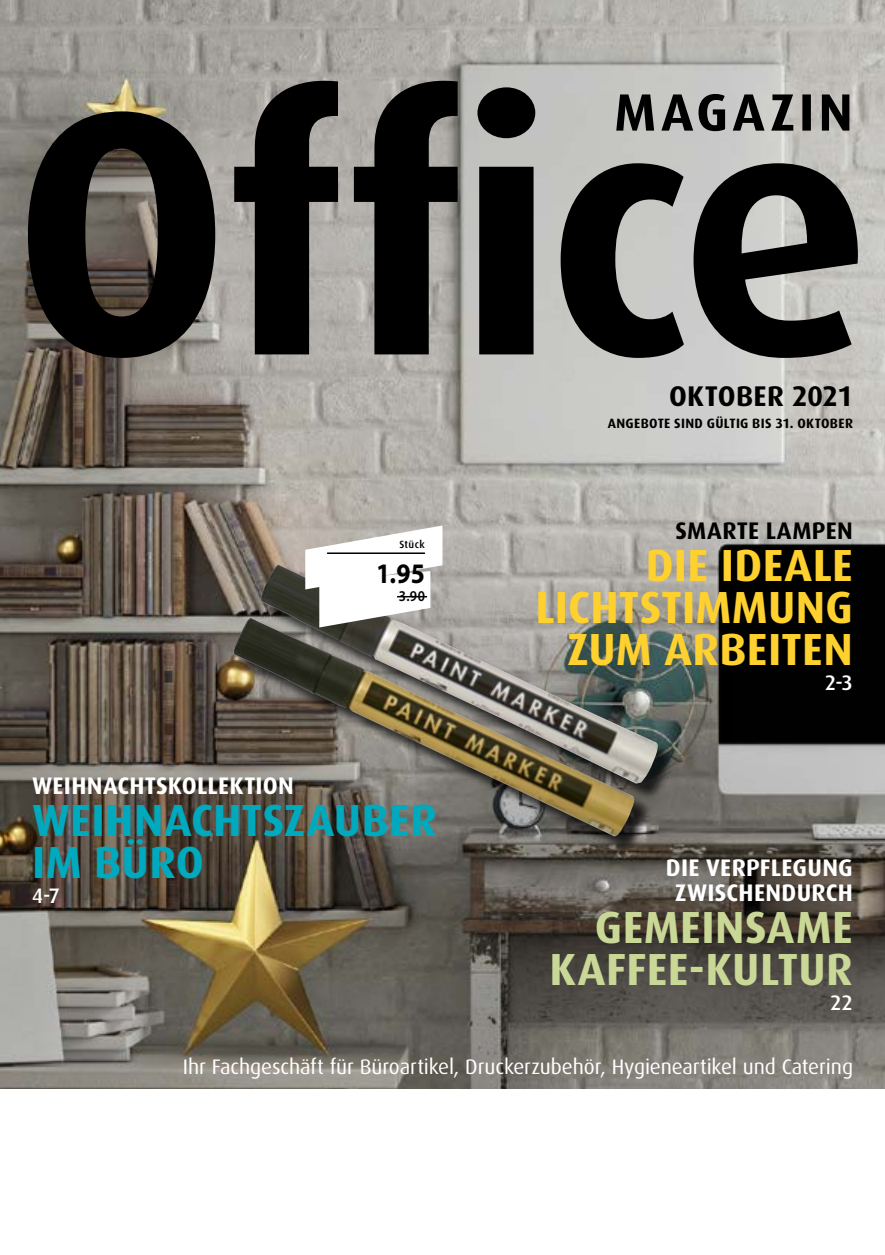
<style>
.page{position:relative;width:885px;height:1255px;background:#fff}
.page>*{position:absolute;margin:0;border:0;box-sizing:border-box;transform-origin:0 0}
.t1{font:700 45px/42px "Dax OT";letter-spacing:.005em;color:#ffd12e;text-align:right}
.t2{font:700 45px/42px "Dax OT";letter-spacing:.01em;color:#cad897;text-align:right}
.t3{font:700 45px/42px "Dax OT";letter-spacing:.01em;color:#00aabe}
.t4{font:700 28.5px "Dax OT";letter-spacing:.01em;color:#000}
.t5{font:700 28.35px "Myriad Pro";color:#000;scale:.9 1}
.t6{font:700 24px/25.5px "Dax OT";letter-spacing:.01em;color:#fff;text-align:center}
.t7{font:700 24px "Dax OT";letter-spacing:.015em;color:#000}
.t8{font:21px "Dax OT";letter-spacing:-.005em;color:#fff}
.t9{font:500 21px "Dax OT";color:#fff}
.t10{font:600 15px "Myriad Pro";color:#000;scale:.9 1}
.t11{font:700 13.5px "Dax OT";letter-spacing:.025em;color:#000}
.t12{font:500 10.5px "Dax OT";letter-spacing:.035em;color:#000}
</style>
<div class="page">
<img style="left:0;top:0;width:884px;height:1089px">
<div style="left:236px;top:568px;width:440px;height:286px;background:#000;opacity:.75"></div>
<img style="left:233px;top:564px;width:424px;height:272px">
<svg style="left:305px;top:525px;width:137px;height:102px"></svg>
<hr style="left:327px;top:552px;width:98px;height:2px;background:#000">
<hr style="left:397px;top:596px;width:30px;height:1px;background:#000">
<svg style="left:28px;top:81px;width:829px;height:277px;background:#5b5a57"></svg>
<svg style="left:616px;top:94px;width:233px;height:37px;background:#6b6a68"></svg>
<p class="t12" style="left:399px;top:538px;width:27px">Stück</p>
<h3 class="t5" style="left:376px;top:555px;width:56px">1.95</h3>
<p class="t10" style="left:399px;top:586px;width:31px">3.90</p>
<p class="t6" style="left:32px;top:772px;width:263px">WEIHNACHTSKOLLEKTION</p>
<h1 class="t3" style="left:32px;top:799px;width:406px">WEIHNACHTSZAUBER<br>IM BÜRO</h1>
<p class="t9" style="left:32px;top:884px;width:30px">4-7</p>
<h2 class="t4" style="left:669px;top:380px;width:185px">OKTOBER 2021</h2>
<p class="t11" style="left:607px;top:416px;width:247px">ANGEBOTE SIND GÜLTIG BIS 31. OKTOBER</p>
<p class="t7" style="left:675px;top:517px;width:179px">SMARTE LAMPEN</p>
<h1 class="t1" style="left:535px;top:544px;width:319px">DIE IDEALE<br>LICHTSTIMMUNG<br>ZUM ARBEITEN</h1>
<p class="t9" style="left:824px;top:671px;width:30px">2-3</p>
<p class="t6" style="left:666px;top:854px;width:188px">DIE VERPFLEGUNG<br>ZWISCHENDURCH</p>
<h1 class="t2" style="left:549px;top:906px;width:305px">GEMEINSAME<br>KAFFEE-KULTUR</h1>
<p class="t9" style="left:830px;top:991px;width:24px">22</p>
<p class="t8" style="left:183px;top:1054px;width:671px">Ihr Fachgeschäft für Büroartikel, Druckerzubehör, Hygieneartikel und Catering</p>
</div>
